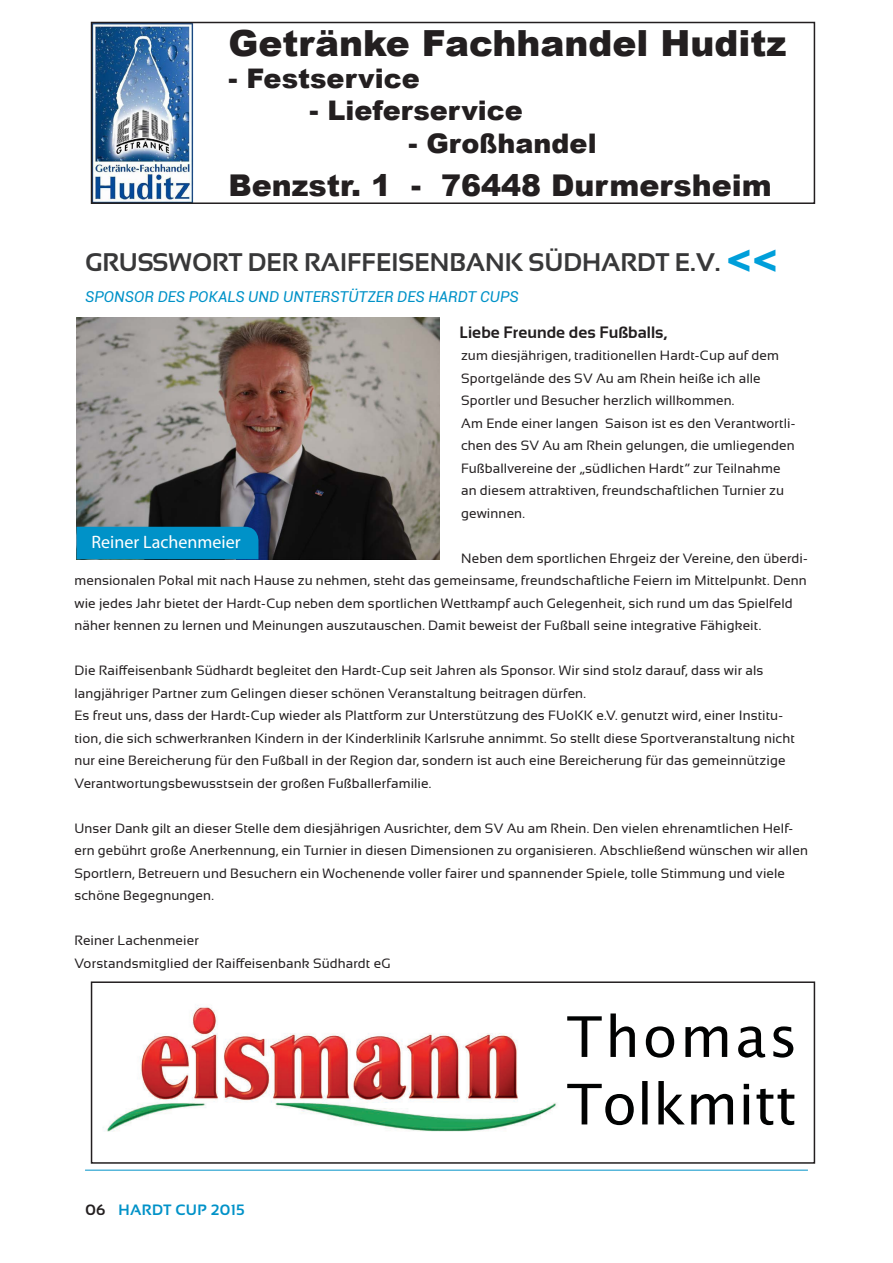
<style>
.page{position:relative;width:893px;height:1263px;background:#fff}
.page>*{position:absolute;margin:0;border:0;box-sizing:border-box;transform-origin:0 0}
.t1{font:900 36px "Arial";color:#231f20}
.t2{font:900 30px "Arial";color:#231f20}
.t3{font:900 27px "Arial";color:#231f20}
.t4{font:700 25.5px "Sansation";color:#383839}
.t5{font:18px "Myriad Pro";color:#fff}
.t6{font:700 16.5px "Sansation";color:#231f20}
.t7{font:italic 15px "Roboto";color:#0092c8}
.t8{font:700 15px "Sansation";letter-spacing:.025em;color:#0092c8}
.t9{font:13.5px/22.5px "Sansation";letter-spacing:.01em;color:#231f20}
.s1{font-size:48px;color:#009fda}
.s2{color:#231f20}
</style>
<div class="page">
<hr style="left:85px;top:1170px;width:723px;height:1px;background:#0092c8">
<img style="left:77px;top:318px;width:363px;height:241px">
<div style="left:77px;top:527px;width:181px;height:32px;background:#0092c8"></div>
<img style="left:103px;top:1005px;width:692px;height:127px">
<img style="left:567px;top:1013px;width:226px;height:44px">
<div style="left:91px;top:981px;width:724px;height:183px;border:2px solid #231f20"></div>
<img style="left:94px;top:25px;width:100px;height:176px">
<div style="left:91px;top:22px;width:724px;height:182px;border:2px solid #231f20"></div>
<h1 class="t1" style="left:229px;top:17px;width:559px">Getränke Fachhandel Huditz</h1>
<h3 class="t3" style="left:229px;top:59px;width:193px">- Festservice</h3>
<h3 class="t3" style="left:309px;top:91px;width:215px">- Lieferservice</h3>
<h3 class="t3" style="left:408px;top:123px;width:190px">- Großhandel</h3>
<h2 class="t2" style="left:229px;top:163px;width:545px">Benzstr. 1 - 76448 Durmersheim</h2>
<h3 class="t4" style="left:85px;top:248px;width:694px">GRUSSWORT DER RAIFFEISENBANK SÜDHARDT E.V. <span class="s1">&lt;&lt;</span></h3>
<p class="t7" style="left:85px;top:286px;width:435px">SPONSOR DES POKALS UND UNTERSTÜTZER DES HARDT CUPS</p>
<p class="t6" style="left:459px;top:323px;width:209px">LIEBE FREUNDE DES FUßBALLS,</p>
<p class="t9" style="left:461px;top:344px;width:336px">zum diesjährigen, traditionellen Hardt-Cup auf dem Sportgelände des SV Au am Rhein heiße ich alle Sportler und Besucher herzlich willkommen.<br>Am Ende einer langen Saison ist es den Verantwortli&shy;chen des SV Au am Rhein gelungen, die umliegenden Fußballvereine der „südlichen Hardt“ zur Teilnahme an diesem attraktiven, freundschaftlichen Turnier zu gewinnen.</p>
<p class="t9" style="left:74px;top:547px;width:735px;text-indent:387px">Neben dem sportlichen Ehrgeiz der Vereine, den überdi&shy;mensionalen Pokal mit nach Hause zu nehmen, steht das gemeinsame, freundschaftliche Feiern im Mittelpunkt. Denn wie jedes Jahr bietet der Hardt-Cup neben dem sportlichen Wettkampf auch Gelegenheit, sich rund um das Spielfeld näher kennen zu lernen und Meinungen auszutauschen. Damit beweist der Fußball seine integrative Fähigkeit.</p>
<p class="t9" style="left:74px;top:659px;width:722px">Die Raiffeisenbank Südhardt begleitet den Hardt-Cup seit Jahren als Sponsor. Wir sind stolz darauf, dass wir als langjähriger Partner zum Gelingen dieser schönen Veranstaltung beitragen dürfen.<br>Es freut uns, dass der Hardt-Cup wieder als Plattform zur Unterstützung des FUoKK e.V. genutzt wird, einer Institu&shy;tion, die sich schwerkranken Kindern in der Kinderklinik Karlsruhe annimmt. So stellt diese Sportveranstaltung nicht nur eine Bereicherung für den Fußball in der Region dar, sondern ist auch eine Bereicherung für das gemeinnützige Verantwortungsbewusstsein der großen Fußballerfamilie.</p>
<p class="t9" style="left:74px;top:817px;width:735px">Unser Dank gilt an dieser Stelle dem diesjährigen Ausrichter, dem SV Au am Rhein. Den vielen ehrenamtlichen Helf&shy;ern gebührt große Anerkennung, ein Turnier in diesen Dimensionen zu organisieren. Abschließend wünschen wir allen Sportlern, Betreuern und Besuchern ein Wochenende voller fairer und spannender Spiele, tolle Stimmung und viele schöne Begegnungen.</p>
<p class="t9" style="left:74px;top:929px;width:318px">Reiner Lachenmeier<br>Vorstandsmitglied der Raiffeisenbank Südhardt eG</p>
<h3 class="t5" style="left:92px;top:531px;width:151px">Reiner Lachenmeier</h3>
<p class="t8" style="left:86px;top:1201px;width:161px"><span class="s2">06</span> HARDT CUP 2015</p>
</div>
